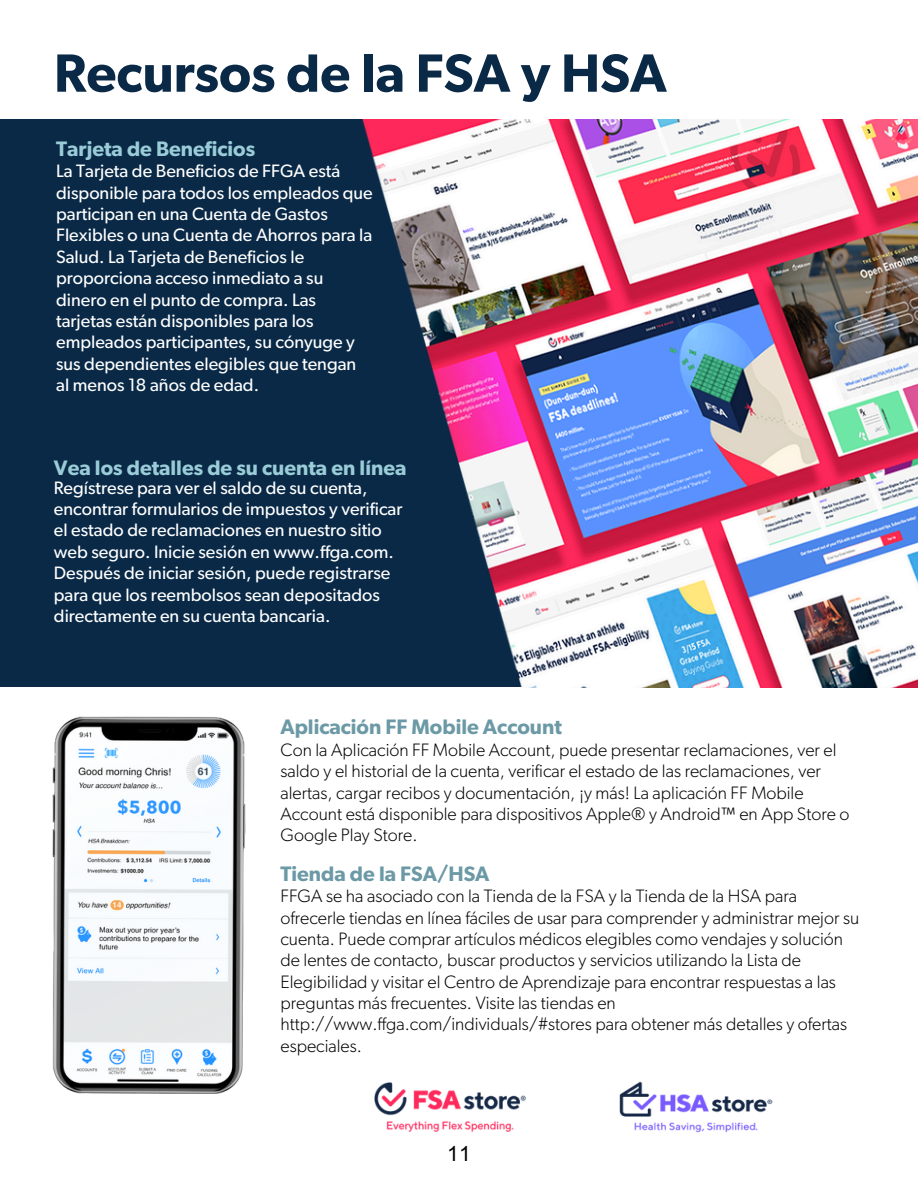
<style>
.page{position:relative;width:918px;height:1188px;background:#fff}
.page>*{position:absolute;margin:0;border:0;box-sizing:border-box;transform-origin:0 0}
.t1{font:600 54px "Gibson";color:#092947}
.t2{font:600 21px "Gibson";color:#9accd8}
.t3{font:600 21px "Gibson";color:#6b99a5}
.t4{font:21px "Arial";color:#000}
.t5{font:300 18px/21.3px "Gibson";color:#000}
.t6{font:18px/21.3px "Gibson";color:#fff}
</style>
<div class="page">
<div style="left:0;top:120px;width:918px;height:567px;background:#092947"></div>
<img style="left:362px;top:120px;width:556px;height:568px">
<img style="left:52px;top:716px;width:194px;height:377px">
<img style="left:619px;top:1081px;width:154px;height:52px">
<img style="left:374px;top:1082px;width:152px;height:50px">
<p class="t1" style="left:54px;top:49px;width:614px">Recursos de la FSA y HSA</p>
<p class="t2" style="left:56px;top:139px;width:201px">Tarjeta de Beneficios</p>
<p class="t6" style="left:56px;top:161px;width:318px">La Tarjeta de Beneficios de FFGA está disponible para todos los empleados que participan en una Cuenta de Gastos Flexibles o una Cuenta de Ahorros para la Salud. La Tarjeta de Beneficios le proporciona acceso inmediato a su dinero en el punto de compra. Las tarjetas están disponibles para los empleados participantes, su cónyuge y sus dependientes elegibles que tengan al menos 18 años de edad.</p>
<p class="t2" style="left:54px;top:458px;width:354px">Vea los detalles de su cuenta en línea</p>
<p class="t6" style="left:54px;top:478px;width:350px">Regístrese para ver el saldo de su cuenta, encontrar formularios de impuestos y verificar el estado de reclamaciones en nuestro sitio web seguro. Inicie sesión en www.ffga.com.<br>Después de iniciar sesión, puede registrarse para que los reembolsos sean depositados directamente en su cuenta bancaria.</p>
<p class="t3" style="left:281px;top:718px;width:283px">Aplicación FF Mobile Account</p>
<p class="t5" style="left:281px;top:740px;width:571px">Con la Aplicación FF Mobile Account, puede presentar reclamaciones, ver el saldo y el historial de la cuenta, verificar el estado de las reclamaciones, ver alertas, cargar recibos y documentación, ¡y más! La aplicación FF Mobile Account está disponible para dispositivos Apple® y Android™ en App Store o Google Play Store.</p>
<p class="t3" style="left:281px;top:864px;width:211px">Tienda de la FSA/HSA</p>
<p class="t5" style="left:281px;top:886px;width:580px">FFGA se ha asociado con la Tienda de la FSA y la Tienda de la HSA para ofrecerle tiendas en línea fáciles de usar para comprender y administrar mejor su cuenta. Puede comprar artículos médicos elegibles como vendajes y solución de lentes de contacto, buscar productos y servicios utilizando la Lista de Elegibilidad y visitar el Centro de Aprendizaje para encontrar respuestas a las preguntas más frecuentes. Visite las tiendas en http://www.ffga.com/individuals/#stores para obtener más detalles y ofertas especiales.</p>
<p class="t4" style="left:447px;top:1142px;width:25px">11</p>
</div>
